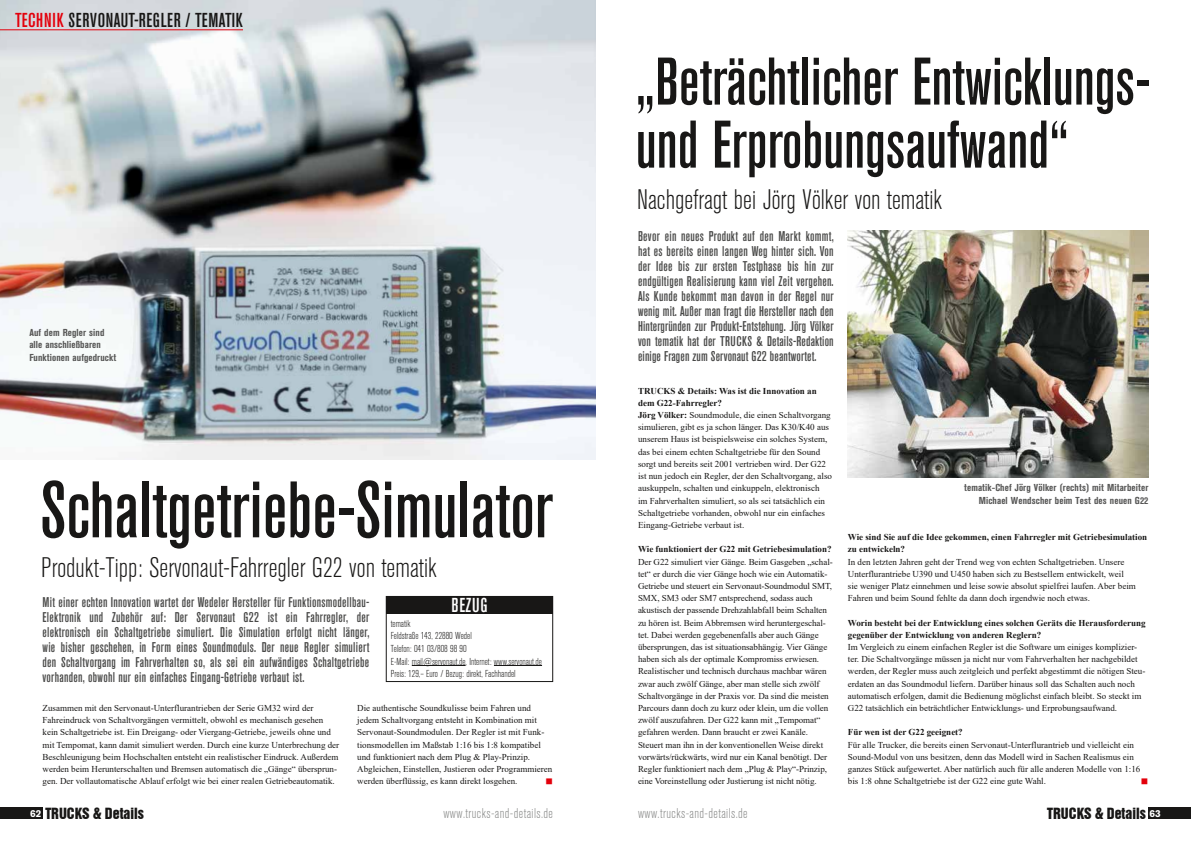
<style>
.page{position:relative;width:1191px;height:842px;background:#fff}
.page>*{position:absolute;margin:0;border:0;box-sizing:border-box;transform-origin:0 0}
.t1{font:500 condensed 79.1px "Akzidenz Grotesk BE";color:#181716}
.t2{font:500 condensed 66.6px/63px "Akzidenz Grotesk BE";color:#181716}
.t3{font:300 condensed 28px "Akzidenz Grotesk BE";color:#181716}
.t4{font:500 condensed 20px "Akzidenz Grotesk BE";letter-spacing:.03em;color:#181716}
.t5{font:500 condensed 20px "Akzidenz Grotesk BE";letter-spacing:.035em;color:#fff}
.t6{font:14.2px "Swiss 921 BT Regular A";color:#181716}
.t7{font:500 condensed 14px/15px "Akzidenz Grotesk BE";letter-spacing:.02em;color:#484847;text-align:justify}
.t8{font:300 condensed 14px "Akzidenz Grotesk BE";letter-spacing:.03em;color:#868786}
.t9{font:300 condensed 10px/12.5px "Akzidenz Grotesk BE";color:#181716}
.t10{font:700 condensed 10px/12.2px "Akzidenz Grotesk BE";letter-spacing:.01em;color:#565655;scale:1.05 1}
.t11{font:10px "Wingdings";color:#e3000b}
.t12{font:9px/12.2px "Times New Roman";color:#181716}
.t13{font:700 9px/12.2px "Times New Roman";color:#181716}
.s1{color:#e3000b}
.s2{font-weight:700}
.s3{font-family:"Akzidenz Grotesk BE";font-weight:700;font-size:10px;color:#fff}
</style>
<div class="page">
<img style="left:0;top:0;width:595px;height:459px">
<hr style="left:0;top:29px;width:243px;height:1px;background:#e3000b">
<div style="left:0;top:807px;width:43px;height:12px;background:#181716"></div>
<div style="left:1148px;top:807px;width:43px;height:12px;background:#181716"></div>
<svg style="left:386px;top:614px;width:167px;height:68px"></svg>
<div style="left:386px;top:596px;width:167px;height:18px;background:#181716"></div>
<img style="left:848px;top:231px;width:300px;height:246px">
<h3 class="t4" style="left:15px;top:10px;width:229px"><span class="s1">TECHNIK</span> SERVONAUT-REGLER / TEMATIK</h3>
<p class="t10" style="left:29px;top:327px;width:84px">Auf dem Regler sind alle anschließbaren<br>Funktionen aufgedruckt</p>
<h1 class="t1" style="left:40px;top:466px;width:514px">Schaltgetriebe-Simulator</h1>
<h3 class="t3" style="left:41px;top:553px;width:397px">Produkt-Tipp: Servonaut-Fahrregler G22 von tematik</h3>
<p class="t7" style="left:43px;top:595px;width:328px">Mit einer echten Innovation wartet der Wedeler Hersteller für Funktionsmodellbau-Elektronik und Zubehör auf: Der Servonaut G22 ist ein Fahrregler, der elektronisch ein Schaltgetriebe simuliert. Die Simulation erfolgt nicht länger, wie bisher geschehen, in Form eines Soundmoduls. Der neue Regler simuliert den Schaltvorgang im Fahrverhalten so, als sei ein aufwändiges Schaltgetriebe vorhanden, obwohl nur ein einfaches Eingang-Getriebe verbaut ist.</p>
<h3 class="t5" style="left:451px;top:594px;width:38px">BEZUG</h3>
<p class="t9" style="left:391px;top:617px;width:153px">tematik<br>Feldstraße 143, 22880 Wedel<br>Telefon: 041 03/808 98 90<br>E-Mail: mail@servonaut.de, Internet: www.servonaut.de Preis: 129,– Euro / Bezug: direkt, Fachhandel</p>
<p class="t12" style="left:43px;top:702px;width:298px">Zusammen mit den Servonaut-Unterflurantrieben der Serie GM32 wird der Fahreindruck von Schaltvorgängen vermittelt, obwohl es mechanisch gesehen kein Schaltgetriebe ist. Ein Dreigang- oder Viergang-Getriebe, jeweils ohne und mit Tempomat, kann damit simuliert werden. Durch eine kurze Unterbrechung der Beschleunigung beim Hochschalten entsteht ein realistischer Eindruck. Außerdem werden beim Herunterschalten und Bremsen automatisch die „Gänge“ übersprun&shy;gen. Der vollautomatische Ablauf erfolgt wie bei einer realen Getriebeautomatik.</p>
<p class="t12" style="left:357px;top:702px;width:196px">Die authentische Soundkulisse beim Fahren und jedem Schaltvorgang entsteht in Kombination mit Servonaut-Soundmodulen. Der Regler ist mit Funk&shy;tionsmodellen im Maßstab 1:16 bis 1:8 kompatibel und funktioniert nach dem Plug &amp; Play-Prinzip.<br>Abgleichen, Einstellen, Justieren oder Programmieren werden überflüssig, es kann direkt losgehen.</p>
<p class="t11" style="left:545px;top:776px;width:9px">■</p>
<h2 class="t2" style="left:636px;top:52px;width:516px">„Beträchtlicher Entwicklungs&shy;und Erprobungsaufwand“</h2>
<h3 class="t3" style="left:637px;top:184px;width:307px">Nachgefragt bei Jörg Völker von tematik</h3>
<p class="t7" style="left:638px;top:229px;width:197px">Bevor ein neues Produkt auf den Markt kommt, hat es bereits einen langen Weg hinter sich. Von der Idee bis zur ersten Testphase bis hin zur endgültigen Realisierung kann viel Zeit vergehen.<br>Als Kunde bekommt man davon in der Regel nur wenig mit. Außer man fragt die Hersteller nach den Hintergründen zur Produkt-Entstehung. Jörg Völker von tematik hat der TRUCKS &amp; Details-Redaktion einige Fragen zum Servonaut G22 beantwortet.</p>
<p class="t12" style="left:638px;top:384px;width:195px"><span class="s2">TRUCKS &amp; Details: Was ist die Innovation an dem G22-Fahrregler?<br>Jörg Völker:</span> Soundmodule, die einen Schaltvorgang simulieren, gibt es ja schon länger. Das K30/K40 aus unserem Haus ist beispielsweise ein solches System, das bei einem echten Schaltgetriebe für den Sound sorgt und bereits seit 2001 vertrieben wird. Der G22 ist nun jedoch ein Regler, der den Schaltvorgang, also auskuppeln, schalten und einkuppeln, elektronisch<br>im Fahrverhalten simuliert, so als sei tatsächlich ein Schaltgetriebe vorhanden, obwohl nur ein einfaches Eingang-Getriebe verbaut ist.</p>
<p class="t13" style="left:638px;top:543px;width:195px">Wie funktioniert der G22 mit Getriebesimulation?</p>
<p class="t12" style="left:638px;top:555px;width:196px">Der G22 simuliert vier Gänge. Beim Gasgeben „schal&shy;tet“ er durch die vier Gänge hoch wie ein Automatik-Getriebe und steuert ein Servonaut-Soundmodul SMT, SMX, SM3 oder SM7 entsprechend, sodass auch akustisch der passende Drehzahlabfall beim Schalten zu hören ist. Beim Abbremsen wird heruntergeschal&shy;tet. Dabei werden gegebenenfalls aber auch Gänge übersprungen, das ist situationsabhängig. Vier Gänge haben sich als der optimale Kompromiss erwiesen.<br>Realistischer und technisch durchaus machbar wären zwar auch zwölf Gänge, aber man stelle sich zwölf Schaltvorgänge in der Praxis vor. Da sind die meisten Parcours dann doch zu kurz oder klein, um die vollen zwölf auszufahren. Der G22 kann mit „Tempomat“ gefahren werden. Dann braucht er zwei Kanäle.<br>Steuert man ihn in der konventionellen Weise direkt vorwärts/rückwärts, wird nur ein Kanal benötigt. Der Regler funktioniert nach dem „Plug &amp; Play“-Prinzip, eine Voreinstellung oder Justierung ist nicht nötig.</p>
<p class="t10" style="left:964px;top:482px;width:177px;text-align:right">tematik-Chef Jörg Völker (rechts) mit Mitarbeiter<br>Michael Wendscher beim Test des neuen G22</p>
<p class="t13" style="left:848px;top:531px;width:301px">Wie sind Sie auf die Idee gekommen, einen Fahrregler mit Getriebesimulation zu entwickeln?</p>
<p class="t12" style="left:848px;top:555px;width:289px">In den letzten Jahren geht der Trend weg von echten Schaltgetrieben. Unsere Unterflurantriebe U390 und U450 haben sich zu Bestsellern entwickelt, weil sie weniger Platz einnehmen und leise sowie absolut spielfrei laufen. Aber beim Fahren und beim Sound fehlte da dann doch irgendwie noch etwas.</p>
<p class="t13" style="left:848px;top:616px;width:299px">Worin besteht bei der Entwicklung eines solchen Geräts die Herausforderung gegenüber der Entwicklung von anderen Reglern?</p>
<p class="t12" style="left:848px;top:640px;width:299px">Im Vergleich zu einem einfachen Regler ist die Software um einiges komplizier&shy;ter. Die Schaltvorgänge müssen ja nicht nur vom Fahrverhalten her nachgebildet werden, der Regler muss auch zeitgleich und perfekt abgestimmt die nötigen Steu&shy;erdaten an das Soundmodul liefern. Darüber hinaus soll das Schalten auch noch automatisch erfolgen, damit die Bedienung möglichst einfach bleibt. So steckt im G22 tatsächlich ein beträchtlicher Entwicklungs- und Erprobungsaufwand.</p>
<p class="t13" style="left:848px;top:726px;width:116px">Für wen ist der G22 geeignet?</p>
<p class="t12" style="left:848px;top:738px;width:294px">Für alle Trucker, die bereits einen Servonaut-Unterflurantrieb und vielleicht ein Sound-Modul von uns besitzen, denn das Modell wird in Sachen Realismus ein ganzes Stück aufgewertet. Aber natürlich auch für alle anderen Modelle von 1:16 bis 1:8 ohne Schaltgetriebe ist der G22 eine gute Wahl.</p>
<p class="t11" style="left:1141px;top:776px;width:9px">■</p>
<h3 class="t6" style="left:30px;top:804px;width:115px"><span class="s3">62</span> TRUCKS &amp; Details</h3>
<h3 class="t8" style="left:443px;top:806px;width:111px">www.trucks-and-details.de</h3>
<h3 class="t8" style="left:638px;top:806px;width:111px">www.trucks-and-details.de</h3>
<h3 class="t6" style="left:1047px;top:804px;width:115px">TRUCKS &amp; Details <span class="s3">63</span></h3>
</div>
